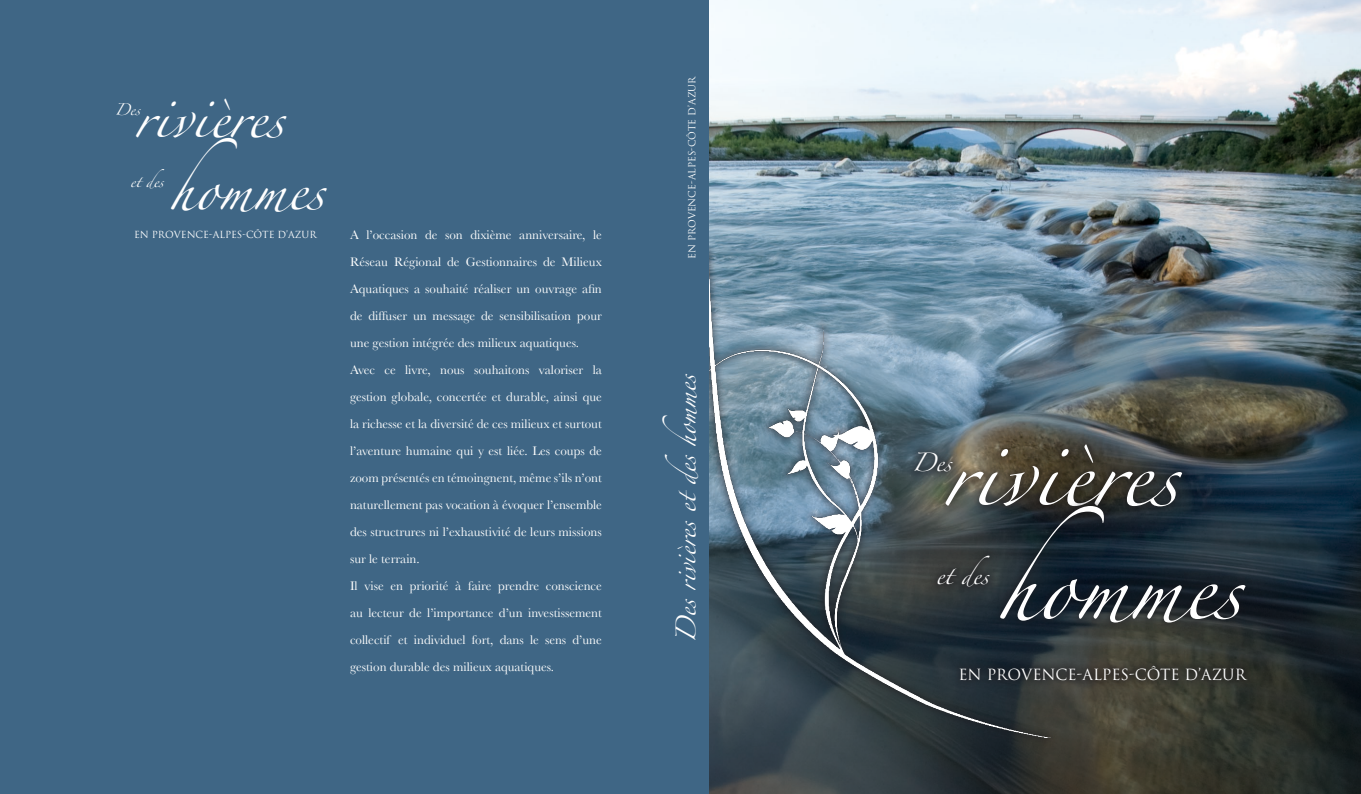
<style>
.page{position:relative;width:1361px;height:794px;background:#fff}
.page>*{position:absolute;margin:0;border:0;box-sizing:border-box;transform-origin:0 0}
.t1{font:61px "Zapfino";color:#fff}
.t2{font:38.7px "Zapfino";color:#fff}
.t3{font:18px "Zapfino";color:#fff}
.t4{font:16.7px "Zapfino";color:#fff}
.t5{font:15px "Trajan Pro";color:#fff}
.t6{font:13px/27px "Baskerville";color:#fff}
.t7{font:10.6px "Zapfino";color:#fff}
.t8{font:9.5px "Trajan Pro";color:#fff}
</style>
<div class="page">
<img style="left:709px;top:0;width:652px;height:794px">
<div style="left:688px;top:242px;width:366px;height:503px;background:#1a171c;opacity:.51"></div>
<img style="left:709px;top:252px;width:425px;height:485px">
<div style="left:904px;top:434px;width:285px;height:79px;background:#1a171c;opacity:.51"></div>
<div style="left:927px;top:496px;width:326px;height:134px;background:#1a171c;opacity:.51"></div>
<div style="left:950px;top:656px;width:304px;height:32px;background:#1a171c;opacity:.51"></div>
<div style="left:0;top:0;width:709px;height:794px;background:#3f6685"></div>
<h2 class="t2" style="left:134px;top:101px;width:151px">rivières</h2>
<p class="t7" style="left:130px;top:177px;width:36px">et des</p>
<p class="t7" style="left:115px;top:106px;width:27px">Des</p>
<h2 class="t2" style="left:169px;top:173px;width:157px">hommes</h2>
<p class="t8" style="left:134px;top:228px;width:184px">EN PROVENCE-ALPES-CÔTE D’AZUR</p>
<p class="t6" style="left:350px;top:221px;width:253px">A l’occasion de son dixième anniversaire, le Réseau Régional de Gestionnaires de Milieux Aquatiques a souhaité réaliser un ouvrage afin de diffuser un message de sensibilisation pour une gestion intégrée des milieux aquatiques.<br>Avec ce livre, nous souhaitons valoriser la gestion globale, concertée et durable, ainsi que la richesse et la diversité de ces milieux et surtout l’aventure humaine qui y est liée. Les coups de zoom présentés en témoingnent, même s’ils n’ont naturellement pas vocation à évoquer l’ensemble des structrures ni l’exhaustivité de leurs missions sur le terrain.<br>Il vise en priorité à faire prendre conscience au lecteur de l’importance d’un investissement collectif et individuel fort, dans le sens d’une gestion durable des milieux aquatiques.</p>
<p class="t8" style="left:686px;top:259px;width:185px;rotate:-90deg">EN PROVENCE-ALPES-CÔTE D’AZUR</p>
<h3 class="t3" style="left:678px;top:643px;width:271px;rotate:-90deg">Des rivières et des hommes</h3>
<h1 class="t1" style="left:942px;top:448px;width:237px">rivières</h1>
<p class="t4" style="left:912px;top:455px;width:41px">Des</p>
<h1 class="t1" style="left:997px;top:561px;width:246px">hommes</h1>
<p class="t4" style="left:936px;top:568px;width:55px">et des</p>
<p class="t5" style="left:958px;top:665px;width:289px">EN PROVENCE-ALPES-CÔTE D’AZUR</p>
</div>
